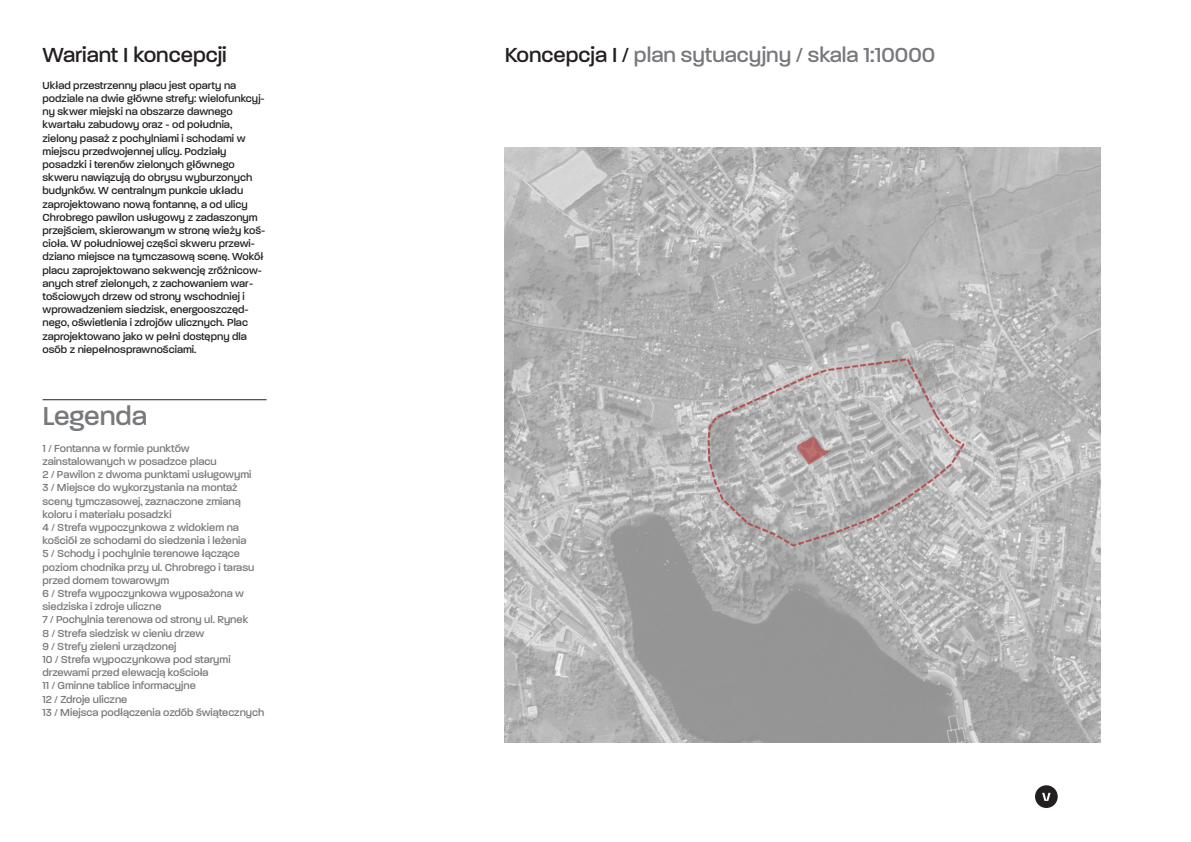
<style>
.page{position:relative;width:1191px;height:842px;background:#fff}
.page>*{position:absolute;margin:0;border:0;box-sizing:border-box;transform-origin:0 0}
.t1{font:500 28px "Paralucent";color:#76787b}
.t2{font:500 22px "Paralucent";color:#76787b}
.t3{font:500 22px "Paralucent";color:#231f20}
.t4{font:500 11px/13.2px "Paralucent";color:#231f20}
.t5{font:500 11px/13.2px "Paralucent";color:#76787b}
.s1{color:#231f20}
</style>
<div class="page">
<svg style="left:1035px;top:785px;width:22px;height:23px"></svg>
<hr style="left:43px;top:399px;width:223px;height:1px;background:#231f20">
<img style="left:505px;top:147px;width:595px;height:596px">
<h2 class="t3" style="left:43px;top:46px;width:186px">Wariant I koncepcji</h2>
<p class="t4" style="left:43px;top:79px;width:224px">Układ przestrzenny placu jest oparty na podziale na dwie główne strefy: wielofunkcyj&shy;ny skwer miejski na obszarze dawnego kwartału zabudowy oraz - od południa, zielony pasaż z pochylniami i schodami w miejscu przedwojennej ulicy. Podziały posadzki i terenów zielonych głównego skweru nawiązują do obrysu wyburzonych budynków. W centralnym punkcie układu zaprojektowano nową fontannę, a od ulicy Chrobrego pawilon usługowy z zadaszonym przejściem, skierowanym w stronę wieży koś&shy;cioła. W południowej części skweru przewi&shy;dziano miejsce na tymczasową scenę. Wokół placu zaprojektowano sekwencję zróżnicow&shy;anych stref zielonych, z zachowaniem war&shy;tościowych drzew od strony wschodniej i wprowadzeniem siedzisk, energooszczęd&shy;nego, oświetlenia i zdrojów ulicznych. Plac zaprojektowano jako w pełni dostępny dla osób z niepełnosprawnościami.</p>
<h1 class="t1" style="left:43px;top:404px;width:106px">Legenda</h1>
<p class="t5" style="left:43px;top:442px;width:223px">1 / Fontanna w formie punktów zainstalowanych w posadzce placu<br>2 / Pawilon z dwoma punktami usługowymi<br>3 / Miejsce do wykorzystania na montaż sceny tymczasowej, zaznaczone zmianą koloru i materiału posadzki<br>4 / Strefa wypoczynkowa z widokiem na kościół ze schodami do siedzenia i leżenia<br>5 / Schody i pochylnie terenowe łączące poziom chodnika przy ul. Chrobrego i tarasu przed domem towarowym<br>6 / Strefa wypoczynkowa wyposażona w siedziska i zdroje uliczne<br>7 / Pochylnia terenowa od strony ul. Rynek<br>8 / Strefa siedzisk w cieniu drzew<br>9 / Strefy zieleni urządzonej<br>10 / Strefa wypoczynkowa pod starymi drzewami przed elewacją kościoła<br>11 / Gminne tablice informacyjne<br>12 / Zdroje uliczne<br>13 / Miejsca podłączenia ozdób świątecznych</p>
<h2 class="t2" style="left:505px;top:46px;width:432px"><span class="s1">Koncepcja I /</span> plan sytuacyjny / skala 1:10000</h2>
</div>
